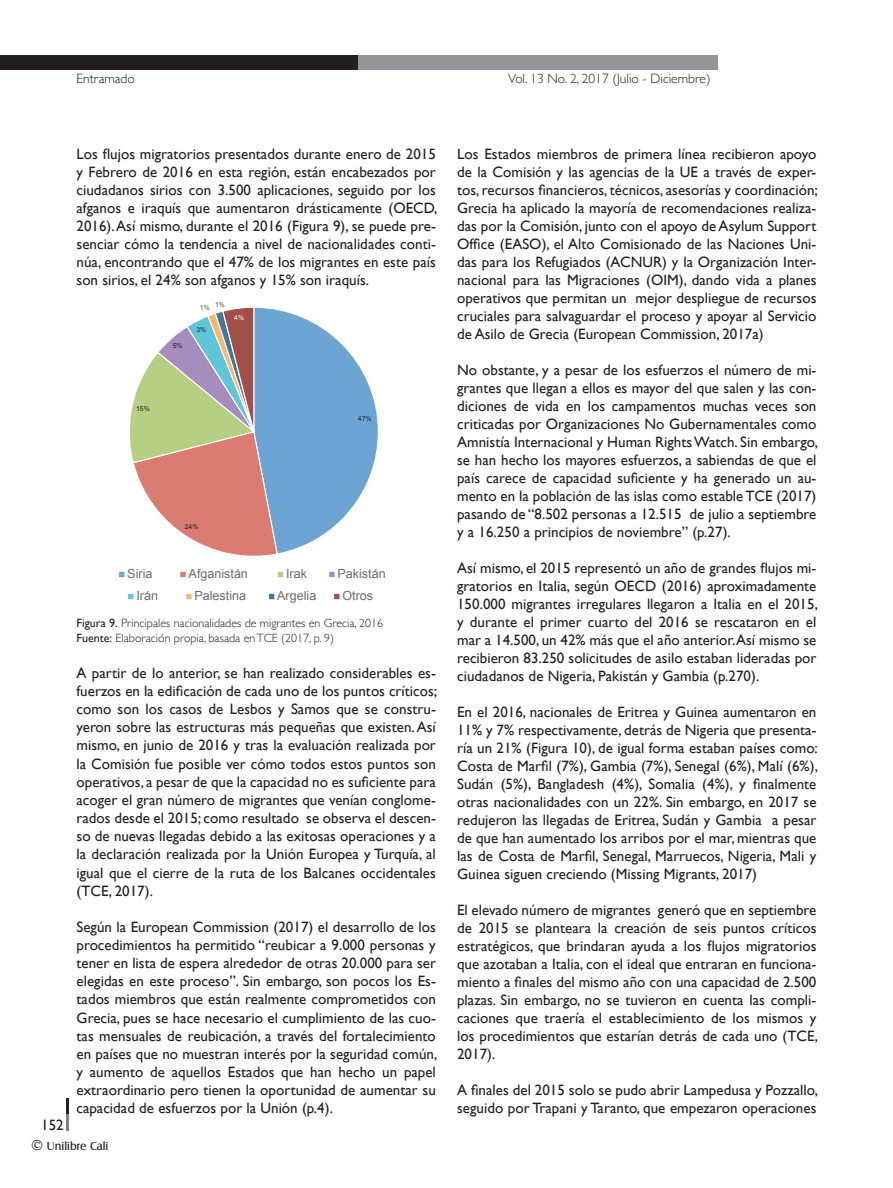
<style>
.page{position:relative;width:893px;height:1188px;background:#fff}
.page>*{position:absolute;margin:0;border:0;box-sizing:border-box;transform-origin:0 0}
.t1{font:15px/18px "Gill Sans";color:#231f20;text-align:justify}
.t2{font:300 13.5px "Gill Sans";color:#231f20}
.t3{font:12.6px "Arial";color:#6c6c6c}
.t4{font:300 12px/14.4px "Gill Sans";color:#231f20}
.t5{font:12px "Castle T";color:#231f20}
.t6{font:6.9px "Arial";color:#242522}
.t7{font:6.9px "Arial";color:#515252}
.t8{font:6.9px "Arial";color:#fff}
.s1{font-weight:400}
.s2{font-family:"Goudy Old Style T";font-weight:700;font-size:15px}
</style>
<div class="page">
<div style="left:358px;top:55px;width:360px;height:15px;background:#939598"></div>
<div style="left:0;top:55px;width:358px;height:15px;background:#231f20"></div>
<svg style="left:66px;top:1099px;width:2px;height:31px"></svg>
<svg style="left:130px;top:307px;width:248px;height:249px"></svg>
<div style="left:118px;top:570px;width:8px;height:9px;background:#6ca5d3"></div>
<div style="left:116px;top:569px;width:11px;height:11px;border:3px solid #fff"></div>
<div style="left:179px;top:570px;width:8px;height:9px;background:#da7c72"></div>
<div style="left:178px;top:569px;width:10px;height:11px;border:3px solid #fff"></div>
<div style="left:276px;top:570px;width:8px;height:9px;background:#b6ce82"></div>
<div style="left:275px;top:569px;width:11px;height:11px;border:3px solid #fff"></div>
<div style="left:328px;top:570px;width:8px;height:9px;background:#a58ebe"></div>
<div style="left:326px;top:569px;width:11px;height:11px;border:3px solid #fff"></div>
<div style="left:127px;top:592px;width:8px;height:9px;background:#5fc5d9"></div>
<div style="left:125px;top:591px;width:11px;height:11px;border:3px solid #fff"></div>
<div style="left:185px;top:592px;width:8px;height:9px;background:#fbb66d"></div>
<div style="left:183px;top:591px;width:11px;height:11px;border:3px solid #fff"></div>
<div style="left:268px;top:592px;width:8px;height:9px;background:#44759a"></div>
<div style="left:266px;top:591px;width:11px;height:11px;border:3px solid #fff"></div>
<div style="left:333px;top:592px;width:8px;height:9px;background:#a05047"></div>
<div style="left:331px;top:591px;width:11px;height:11px;border:3px solid #fff"></div>
<p class="t2" style="left:77px;top:68px;width:60px">Entramado</p>
<p class="t2" style="left:508px;top:68px;width:204px">Vol. 13 No. 2, 2017 (Julio - Diciembre)</p>
<p class="t1" style="left:77px;top:145px;width:362px">Los flujos migratorios presentados durante enero de 2015 y Febrero de 2016 en esta región, están encabezados por ciudadanos sirios con 3.500 aplicaciones, seguido por los afganos e iraquís que aumentaron drásticamente (OECD, 2016). Así mismo, durante el 2016 (Figura 9), se puede pre&shy;senciar cómo la tendencia a nivel de nacionalidades conti&shy;núa, encontrando que el 47% de los migrantes en este país son sirios, el 24% son afganos y 15% son iraquís.</p>
<p class="t6" style="left:136px;top:404px;width:15px">15%</p>
<p class="t6" style="left:173px;top:341px;width:11px">5%</p>
<p class="t7" style="left:215px;top:300px;width:11px">1%</p>
<p class="t7" style="left:200px;top:303px;width:11px">1%</p>
<p class="t6" style="left:196px;top:326px;width:11px">3%</p>
<p class="t8" style="left:234px;top:313px;width:11px">4%</p>
<p class="t6" style="left:185px;top:522px;width:15px">24%</p>
<p class="t6" style="left:358px;top:414px;width:15px">47%</p>
<p class="t3" style="left:127px;top:565px;width:27px">Siria</p>
<p class="t3" style="left:189px;top:565px;width:61px">Afganistán</p>
<p class="t3" style="left:286px;top:565px;width:22px">Irak</p>
<p class="t3" style="left:337px;top:565px;width:50px">Pakistán</p>
<p class="t3" style="left:136px;top:587px;width:23px">Irán</p>
<p class="t3" style="left:194px;top:587px;width:53px">Palestina</p>
<p class="t3" style="left:277px;top:587px;width:41px">Argelia</p>
<p class="t3" style="left:342px;top:587px;width:32px">Otros</p>
<p class="t1" style="left:41px;top:1116px;width:24px">152</p>
<p class="t4" style="left:77px;top:615px;width:308px"><span class="s1">Figura 9.</span> Principales nacionalidades de migrantes en Grecia, 2016<br><span class="s1">Fuente:</span> Elaboración propia, basada en TCE (2017, p. 9)</p>
<p class="t1" style="left:77px;top:664px;width:362px">A partir de lo anterior, se han realizado considerables es&shy;fuerzos en la edificación de cada uno de los puntos críticos; como son los casos de Lesbos y Samos que se constru&shy;yeron sobre las estructuras más pequeñas que existen. Así mismo, en junio de 2016 y tras la evaluación realizada por la Comisión fue posible ver cómo todos estos puntos son operativos, a pesar de que la capacidad no es suficiente para acoger el gran número de migrantes que venían conglome&shy;rados desde el 2015; como resultado se observa el descen&shy;so de nuevas llegadas debido a las exitosas operaciones y a la declaración realizada por la Unión Europea y Turquía, al igual que el cierre de la ruta de los Balcanes occidentales (TCE, 2017).</p>
<p class="t1" style="left:77px;top:918px;width:362px">Según la European Commission (2017) el desarrollo de los procedimientos ha permitido “reubicar a 9.000 personas y tener en lista de espera alrededor de otras 20.000 para ser elegidas en este proceso”. Sin embargo, son pocos los Es&shy;tados miembros que están realmente comprometidos con Grecia, pues se hace necesario el cumplimiento de las cuo&shy;tas mensuales de reubicación, a través del fortalecimiento en países que no muestran interés por la seguridad común, y aumento de aquellos Estados que han hecho un papel extraordinario pero tienen la oportunidad de aumentar su capacidad de esfuerzos por la Unión (p.4).</p>
<p class="t5" style="left:32px;top:1139px;width:78px"><span class="s2">©</span> Unilibre Cali</p>
<p class="t1" style="left:457px;top:145px;width:362px">Los Estados miembros de primera línea recibieron apoyo de la Comisión y las agencias de la UE a través de exper&shy;tos, recursos financieros, técnicos, asesorías y coordinación; Grecia ha aplicado la mayoría de recomendaciones realiza&shy;das por la Comisión, junto con el apoyo de Asylum Support Office (EASO), el Alto Comisionado de las Naciones Uni&shy;das para los Refugiados (ACNUR) y la Organización Inter&shy;nacional para las Migraciones (OIM), dando vida a planes operativos que permitan un mejor despliegue de recursos cruciales para salvaguardar el proceso y apoyar al Servicio de Asilo de Grecia (European Commission, 2017a)</p>
<p class="t1" style="left:457px;top:361px;width:362px">No obstante, y a pesar de los esfuerzos el número de mi&shy;grantes que llegan a ellos es mayor del que salen y las con&shy;diciones de vida en los campamentos muchas veces son criticadas por Organizaciones No Gubernamentales como Amnistía Internacional y Human Rights Watch. Sin embargo, se han hecho los mayores esfuerzos, a sabiendas de que el país carece de capacidad suficiente y ha generado un au&shy;mento en la población de las islas como estable TCE (2017) pasando de “8.502 personas a 12.515 de julio a septiembre y a 16.250 a principios de noviembre” (p.27).</p>
<p class="t1" style="left:457px;top:559px;width:362px">Así mismo, el 2015 representó un año de grandes flujos mi&shy;gratorios en Italia, según OECD (2016) aproximadamente 150.000 migrantes irregulares llegaron a Italia en el 2015, y durante el primer cuarto del 2016 se rescataron en el mar a 14.500, un 42% más que el año anterior.Así mismo se recibieron 83.250 solicitudes de asilo estaban lideradas por ciudadanos de Nigeria, Pakistán y Gambia (p.270).</p>
<p class="t1" style="left:457px;top:703px;width:362px">En el 2016, nacionales de Eritrea y Guinea aumentaron en 11% y 7% respectivamente, detrás de Nigeria que presenta&shy;ría un 21% (Figura 10), de igual forma estaban países como:<br>Costa de Marfil (7%), Gambia (7%), Senegal (6%), Malí (6%), Sudán (5%), Bangladesh (4%), Somalia (4%), y finalmente otras nacionalidades con un 22%. Sin embargo, en 2017 se redujeron las llegadas de Eritrea, Sudán y Gambia a pesar de que han aumentado los arribos por el mar, mientras que las de Costa de Marfil, Senegal, Marruecos, Nigeria, Mali y Guinea siguen creciendo (Missing Migrants, 2017)</p>
<p class="t1" style="left:457px;top:901px;width:362px">El elevado número de migrantes generó que en septiembre de 2015 se planteara la creación de seis puntos críticos estratégicos, que brindaran ayuda a los flujos migratorios que azotaban a Italia, con el ideal que entraran en funciona&shy;miento a finales del mismo año con una capacidad de 2.500 plazas. Sin embargo, no se tuvieron en cuenta las compli&shy;caciones que traería el establecimiento de los mismos y los procedimientos que estarían detrás de cada uno (TCE, 2017).</p>
<p class="t1" style="left:457px;top:1081px;width:362px">A finales del 2015 solo se pudo abrir Lampedusa y Pozzallo, seguido por Trapani y Taranto, que empezaron operaciones</p>
</div>
